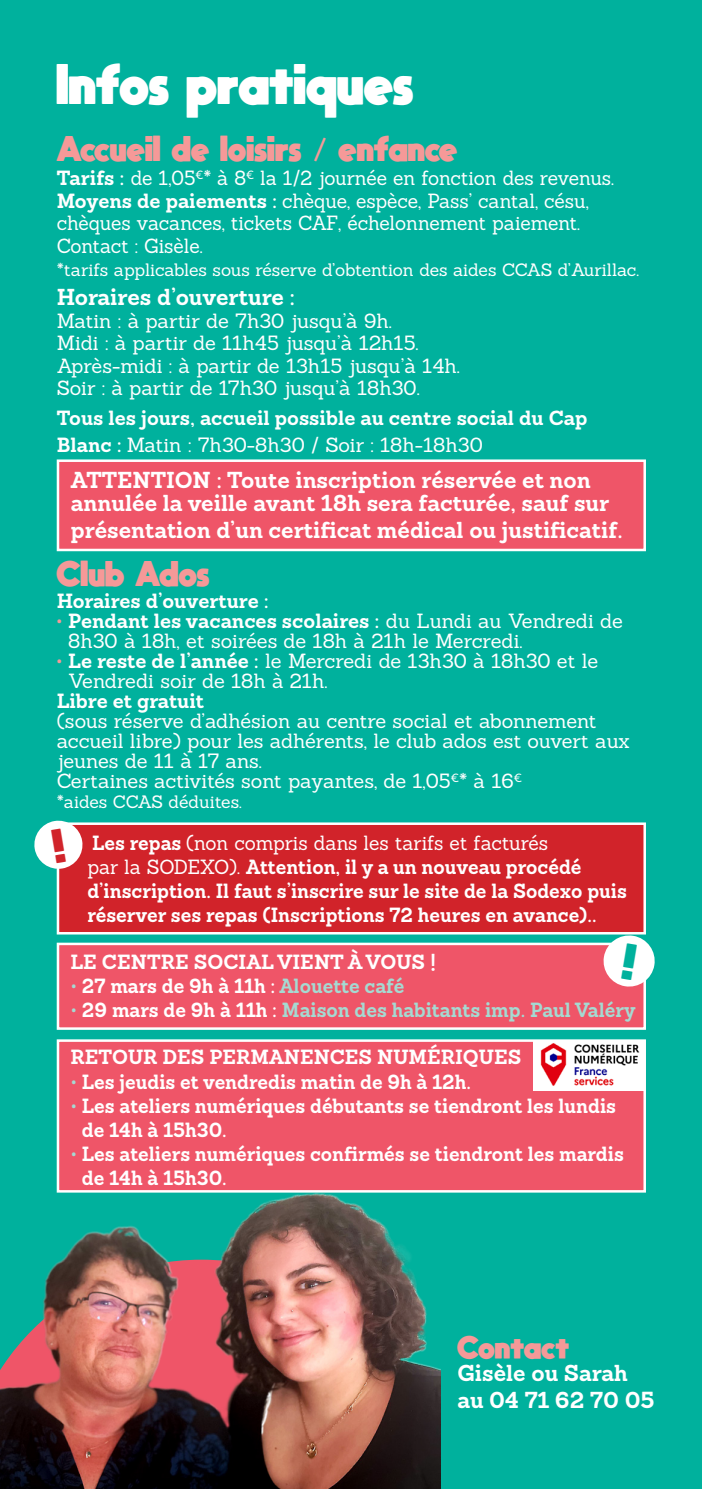
<style>
.page{position:relative;width:702px;height:1489px;background:#fff}
.page>*{position:absolute;margin:0;border:0;box-sizing:border-box;transform-origin:0 0}
.t1{font:800 40px "moon get";color:#fff}
.t2{font:800 25px "moon get";color:#f59998}
.t3{font:700 22.5px/27px "Sanchez";color:#fff}
.t4{font:800 22.5px "moon get";color:#f59998}
.t5{font:20px/20px "Sanchez";letter-spacing:-.005em;color:#fff}
.t6{font:700 20px/24px "Sanchez";color:#fff;scale:.96 1}
.t7{font:700 20px/27px "Sanchez";color:#fff}
.t8{font:20px/22.5px "Sanchez";letter-spacing:-.005em;color:#fff;scale:.96 1}
.t9{font:700 20px "Sanchez";color:#a5dad2;scale:.96 1}
.t10{font:17.5px "Sanchez";letter-spacing:-.005em;color:#fff}
.s1{font-weight:700}
.s2{font-weight:400}
.s3{color:#f59998}
.s4{color:#a5dad2}
.s5{color:#fff}
</style>
<div class="page">
<div style="left:0;top:0;width:702px;height:1488px;background:#00b19d"></div>
<div style="left:57px;top:459px;width:589px;height:92px;background:#ef5568;border:2px solid #fff"></div>
<div style="left:57px;top:822px;width:589px;height:112px;background:#d1232a;border:2px solid #fff"></div>
<div style="left:57px;top:942px;width:589px;height:87px;background:#ef5568;border:2px solid #fff"></div>
<div style="left:57px;top:1039px;width:589px;height:153px;background:#ef5568;border:2px solid #fff"></div>
<img style="left:0;top:1182px;width:440px;height:306px">
<img style="left:533px;top:1040px;width:111px;height:50px">
<svg style="left:34px;top:820px;width:50px;height:50px"></svg>
<svg style="left:601px;top:933px;width:54px;height:55px"></svg>
<p class="t1" style="left:57px;top:59px;width:359px">Infos pratiques</p>
<p class="t2" style="left:57px;top:133px;width:402px">Accueil de loisirs / enfance</p>
<p class="t8" style="left:57px;top:167px;width:582px"><span class="s1">Tarifs :</span> de 1,05<sup>€</sup>* à 8<sup>€</sup> la 1/2 journée en fonction des revenus.<br><span class="s1">Moyens de paiements :</span> chèque, espèce, Pass’ cantal, césu, chèques vacances, tickets CAF, échelonnement paiement.<br>Contact : Gisèle.</p>
<p class="t10" style="left:57px;top:258px;width:583px">*tarifs applicables sous réserve d’obtention des aides CCAS d’Aurillac.</p>
<p class="t3" style="left:57px;top:284px;width:240px">Horaires d’ouverture :</p>
<p class="t5" style="left:57px;top:310px;width:336px">Matin : à partir de 7h30 jusqu’à 9h.</p>
<p class="t5" style="left:57px;top:333px;width:363px">Midi : à partir de 11h45 jusqu’à 12h15.</p>
<p class="t5" style="left:57px;top:355px;width:405px">Après-midi : à partir de 13h15 jusqu’à 14h.</p>
<p class="t5" style="left:57px;top:378px;width:364px">Soir : à partir de 17h30 jusqu’à 18h30.</p>
<p class="t7" style="left:57px;top:404px;width:532px">Tous les jours, accueil possible au centre social du Cap<br>Blanc : <span class="s2">Matin : 7h30-8h30 / Soir : 18h-18h30</span></p>
<p class="t3" style="left:71px;top:469px;width:540px;line-height:22.5px">ATTENTION : Toute inscription réservée et non annulée la veille avant 18h sera facturée, sauf sur</p>
<p class="t3" style="left:71px;top:516px;width:553px">présentation d’un certificat médical ou justificatif.</p>
<p class="t2" style="left:57px;top:558px;width:155px">Club Ados</p>
<p class="t7" style="left:57px;top:587px;width:213px">Horaires d’ouverture :</p>
<p class="t5" style="left:68px;top:611px;width:556px;text-indent:-12px"><span class="s3">•</span> <span class="s1">Pendant les vacances scolaires :</span> du Lundi au Vendredi de<br>8h30 à 18h, et soirées de 18h à 21h le Mercredi.</p>
<p class="t5" style="left:68px;top:651px;width:531px;text-indent:-12px"><span class="s3">•</span> <span class="s1">Le reste de l’année :</span> le Mercredi de 13h30 à 18h30 et le<br>Vendredi soir de 18h à 21h.</p>
<p class="t7" style="left:57px;top:687px;width:149px">Libre et gratuit</p>
<p class="t5" style="left:57px;top:711px;width:574px">(sous réserve d’adhésion au centre social et abonnement accueil libre) pour les adhérents, le club ados est ouvert aux jeunes de 11 à 17 ans.</p>
<p class="t5" style="left:57px;top:771px;width:467px">Certaines activités sont payantes, de 1,05<sup>€</sup>* à 16<sup>€</sup></p>
<p class="t10" style="left:57px;top:790px;width:186px">*aides CCAS déduites.</p>
<p class="t6" style="left:87px;top:831px;width:563px">Les repas <span class="s2">(non compris dans les tarifs et facturés<br>par la SODEXO).</span> Attention, il y a un nouveau procédé d’inscription. Il faut s’inscrire sur le site de la Sodexo puis réserver ses repas (Inscriptions 72 heures en avance)..</p>
<p class="t7" style="left:70px;top:948px;width:367px">LE CENTRE SOCIAL VIENT À VOUS !</p>
<p class="t6" style="left:70px;top:974px;width:349px"><span class="s4">•</span> 27 mars de 9h à 11h : <span class="s4">Alouette café</span></p>
<p class="t9" style="left:70px;top:996px;width:590px">• <span class="s5">29 mars de 9h à 11h :</span> Maison des habitants imp. Paul Valéry</p>
<p class="t7" style="left:70px;top:1043px;width:452px">RETOUR DES PERMANENCES NUMÉRIQUES</p>
<p class="t6" style="left:70px;top:1069px;width:419px"><span class="s4">•</span> Les jeudis et vendredis matin de 9h à 12h.</p>
<p class="t6" style="left:82px;top:1093px;width:558px;text-indent:-12px"><span class="s4">•</span> Les ateliers numériques débutants se tiendront les lundis de 14h à 15h30.</p>
<p class="t6" style="left:82px;top:1141px;width:566px;text-indent:-12px"><span class="s4">•</span> Les ateliers numériques confirmés se tiendront les mardis de 14h à 15h30.</p>
<p class="t4" style="left:457px;top:1332px;width:113px">Contact</p>
<p class="t3" style="left:457px;top:1359px;width:199px">Gisèle ou Sarah au 04 71 62 70 05</p>
</div>
